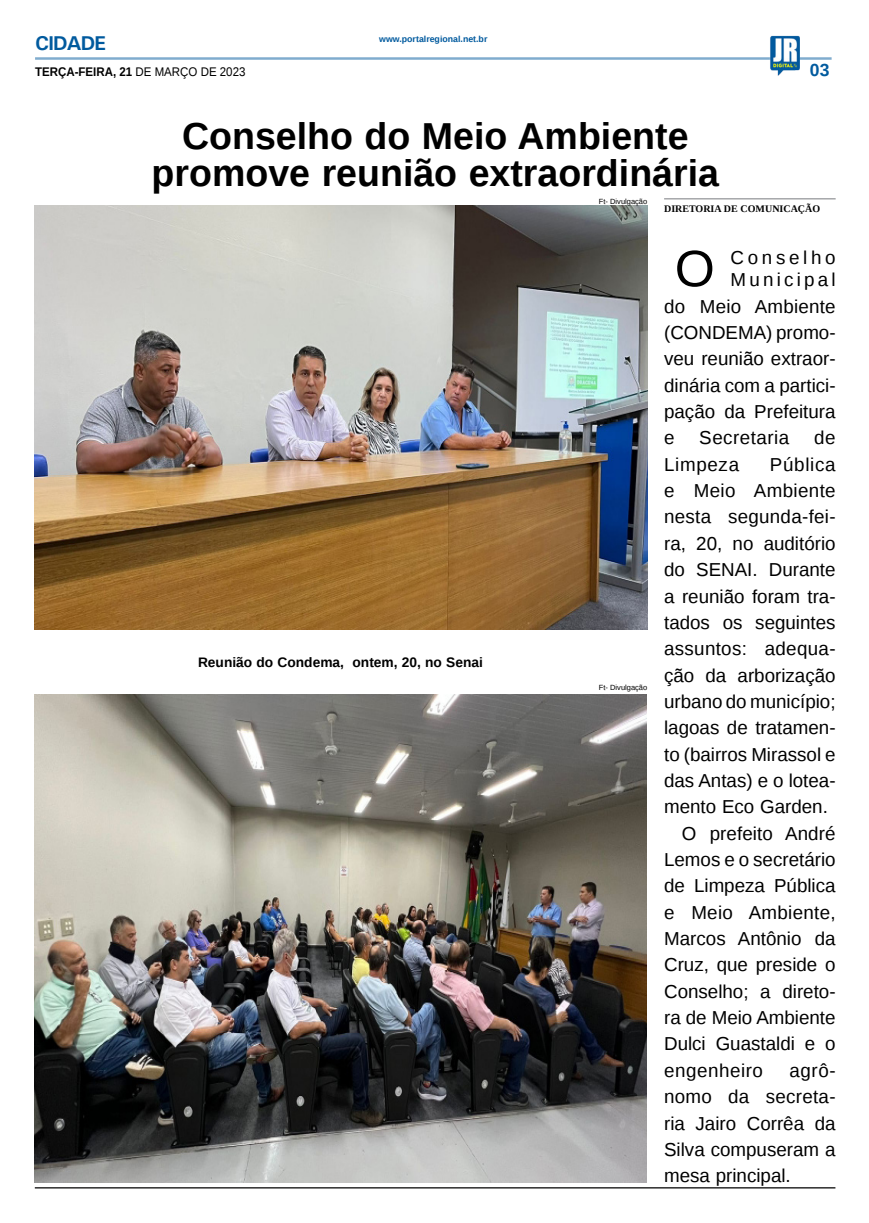
<style>
.page{position:relative;width:869px;height:1223px;background:#fff}
.page>*{position:absolute;margin:0;border:0;box-sizing:border-box;transform-origin:0 0}
.MATÉRIA{font:51.5px "Liberation Sans";color:#000}
.TÍTULO{font:700 37.5px "Liberation Sans";color:#000}
.TITULO_PG{font:700 20px "Univers";letter-spacing:-.04em;color:#005a9e}
.MATÉRIA-2{font:18.75px/26.4px "Liberation Sans";color:#000;text-align:justify}
.MATÉRIA-3{font:18.75px/22.5px "Liberation Sans";letter-spacing:.17em;color:#000}
.MATÉRIA-4{font:18.75px "Liberation Sans";letter-spacing:.025em;color:#000}
.MATÉRIA-5{font:18.75px "Liberation Sans";letter-spacing:.035em;color:#000}
.TÍTULO-2{font:700 17.5px "Liberation Sans";color:#005a9e}
.LEGENDA{font:700 13.75px "Liberation Sans";color:#000}
.DATA_PG{font:700 12.5px "Liberation Sans";color:#000;scale:.92 1}
.CRÉDITO_NOME{font:700 10px "Liberation Serif";color:#000}
.DATA_PG-2{font:700 8.75px "Liberation Sans";color:#005a9e}
.CRÉDITO_FOTO{font:7.5px "Liberation Sans";color:#000}
.s1{font-weight:400}
</style>
<div class="page">
<hr style="left:35px;top:57px;width:796px;height:3px;background:#005a9e">
<img style="left:769px;top:36px;width:30px;height:40px">
<hr style="left:35px;top:1187px;width:800px;height:1px;background:#000">
<img style="left:35px;top:206px;width:612px;height:423px">
<img style="left:35px;top:694px;width:610px;height:488px">
<hr style="left:663px;top:198px;width:172px;height:1px;background:#939598">
<p class="TITULO_PG" style="left:35px;top:31px;width:72px">CIDADE</p>
<p class="DATA_PG" style="left:35px;top:63px;width:230px">TERÇA-FEIRA, 21 <span class="s1">DE MARÇO DE 2023</span></p>
<p class="DATA_PG-2" style="left:379px;top:33px;width:110px">www.portalregional.net.br</p>
<p class="TÍTULO-2" style="left:809px;top:58px;width:21px">03</p>
<p class="TÍTULO" style="left:182px;top:110px;width:507px">Conselho do Meio Ambiente</p>
<p class="TÍTULO" style="left:152px;top:147px;width:568px">promove reunião extraordinária</p>
<p class="CRÉDITO_NOME" style="left:663px;top:202px;width:157px">DIRETORIA DE COMUNICAÇÃO</p>
<p class="MATÉRIA" style="left:674px;top:239px;width:42px">O</p>
<p class="MATÉRIA-3" style="left:730px;top:247px;width:106px">Conselho<br>Municipal</p>
<p class="MATÉRIA-2" style="left:663px;top:294px;width:173px">do Meio Ambiente (CONDEMA) promo&shy;veu reunião extraor&shy;dinária com a partici&shy;pação da Prefeitura e</p>
<p class="CRÉDITO_FOTO" style="left:598px;top:197px;width:50px">Ft- Divulgação</p>
<p class="MATÉRIA-4" style="left:699px;top:427px;width:92px">Secretaria</p>
<p class="MATÉRIA-2" style="left:813px;top:425px;width:23px">de</p>
<p class="MATÉRIA-5" style="left:663px;top:454px;width:76px">Limpeza</p>
<p class="MATÉRIA-2" style="left:663px;top:452px;width:173px;text-indent:106px">Pública e Meio Ambiente nesta segunda-fei&shy;ra, 20, no auditório do SENAI. Durante a reunião foram tra&shy;tados os seguintes assuntos: adequa&shy;ção da arborização urbano do município; lagoas de tratamen&shy;to (bairros Mirassol e das Antas) e o lotea&shy;mento Eco Garden.</p>
<p class="MATÉRIA-2" style="left:663px;top:820px;width:173px;text-indent:18px">O prefeito André Lemos e o secretário de Limpeza Pública e Meio Ambiente, Marcos Antônio da Cruz, que preside o Conselho; a direto&shy;ra de Meio Ambiente Dulci Guastaldi e o engenheiro</p>
<p class="LEGENDA" style="left:198px;top:652px;width:286px">Reunião do Condema, ontem, 20, no Senai</p>
<p class="CRÉDITO_FOTO" style="left:598px;top:682px;width:50px">Ft- Divulgação</p>
<p class="MATÉRIA-2" style="left:663px;top:1057px;width:173px;text-indent:125px">agrô&shy;nomo da secreta&shy;ria Jairo Corrêa da Silva compuseram a mesa principal.</p>
</div>
